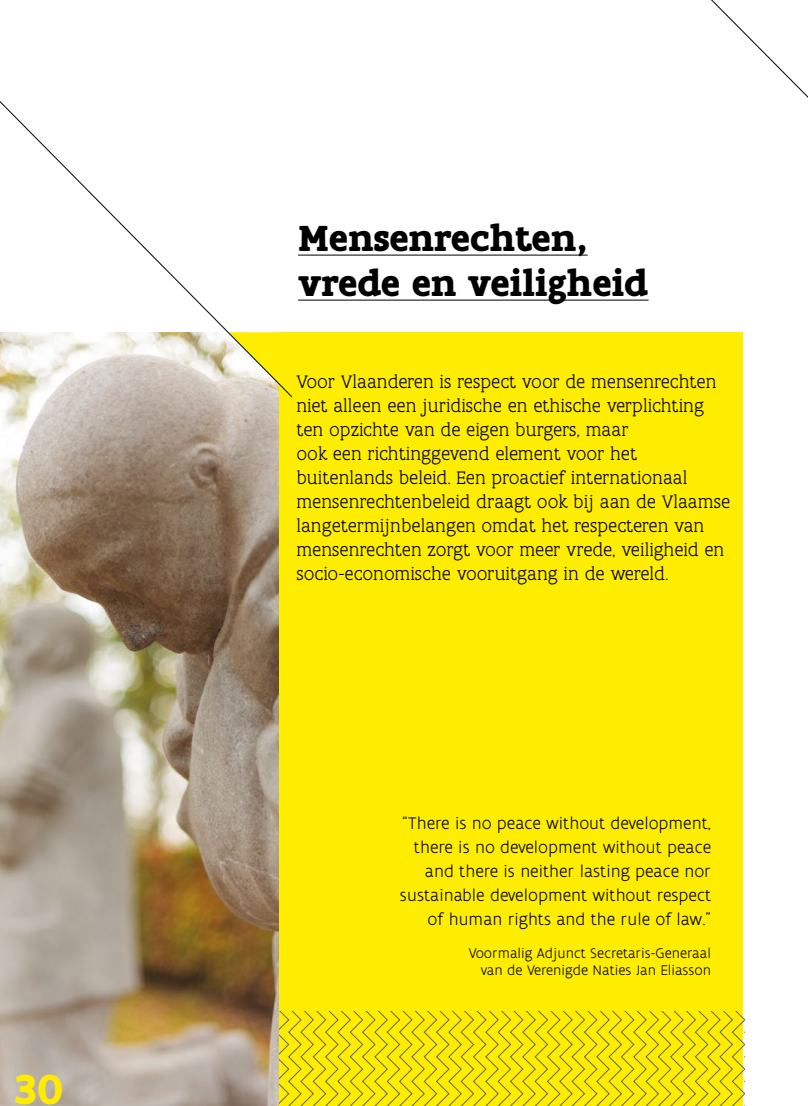
<style>
.page{position:relative;width:808px;height:1106px;background:#fff}
.page>*{position:absolute;margin:0;border:0;box-sizing:border-box;transform-origin:0 0}
.t1{font:700 45px "Flanders Art Sans";color:#ffed00}
.t2{font:700 39px "Flanders Art Serif";color:#000}
.t3{font:300 19.5px/24px "Flanders Art Serif";color:#000}
.t4{font:300 18px/24px "Flanders Art Sans";color:#000;text-align:right}
.t5{font:300 15px/16.5px "Flanders Art Sans";color:#000;text-align:right}
</style>
<div class="page">
<svg style="left:711px;top:0;width:97px;height:98px"></svg>
<div style="left:278px;top:332px;width:465px;height:774px;background:#ffed00"></div>
<img style="left:0;top:398px;width:278px;height:708px">
<hr style="left:298px;top:255px;width:290px;height:1px;background:#000">
<hr style="left:298px;top:300px;width:351px;height:1px;background:#000">
<svg style="left:279px;top:1011px;width:466px;height:95px"></svg>
<svg style="left:0;top:101px;width:293px;height:297px"></svg>
<p class="t1" style="left:13px;top:1060px;width:52px">30</p>
<p class="t2" style="left:298px;top:214px;width:291px">Mensenrechten,</p>
<p class="t2" style="left:298px;top:259px;width:352px">vrede en veiligheid</p>
<p class="t3" style="left:296px;top:370px;width:435px">Voor Vlaanderen is respect voor de mensenrechten niet alleen een juridische en ethische verplichting ten opzichte van de eigen burgers, maar<br>ook een richtinggevend element voor het buitenlands beleid. Een proactief internationaal mensenrechtenbeleid draagt ook bij aan de Vlaamse langetermijnbelangen omdat het respecteren van mensenrechten zorgt voor meer vrede, veiligheid en socio-economische vooruitgang in de wereld.</p>
<p class="t4" style="left:400px;top:811px;width:313px">“There is no peace without development, there is no development without peace and there is neither lasting peace nor sustainable development without respect of human rights and the rule of law.”</p>
<p class="t5" style="left:469px;top:945px;width:244px">Voormalig Adjunct Secretaris-Generaal van de Verenigde Naties Jan Eliasson</p>
</div>
